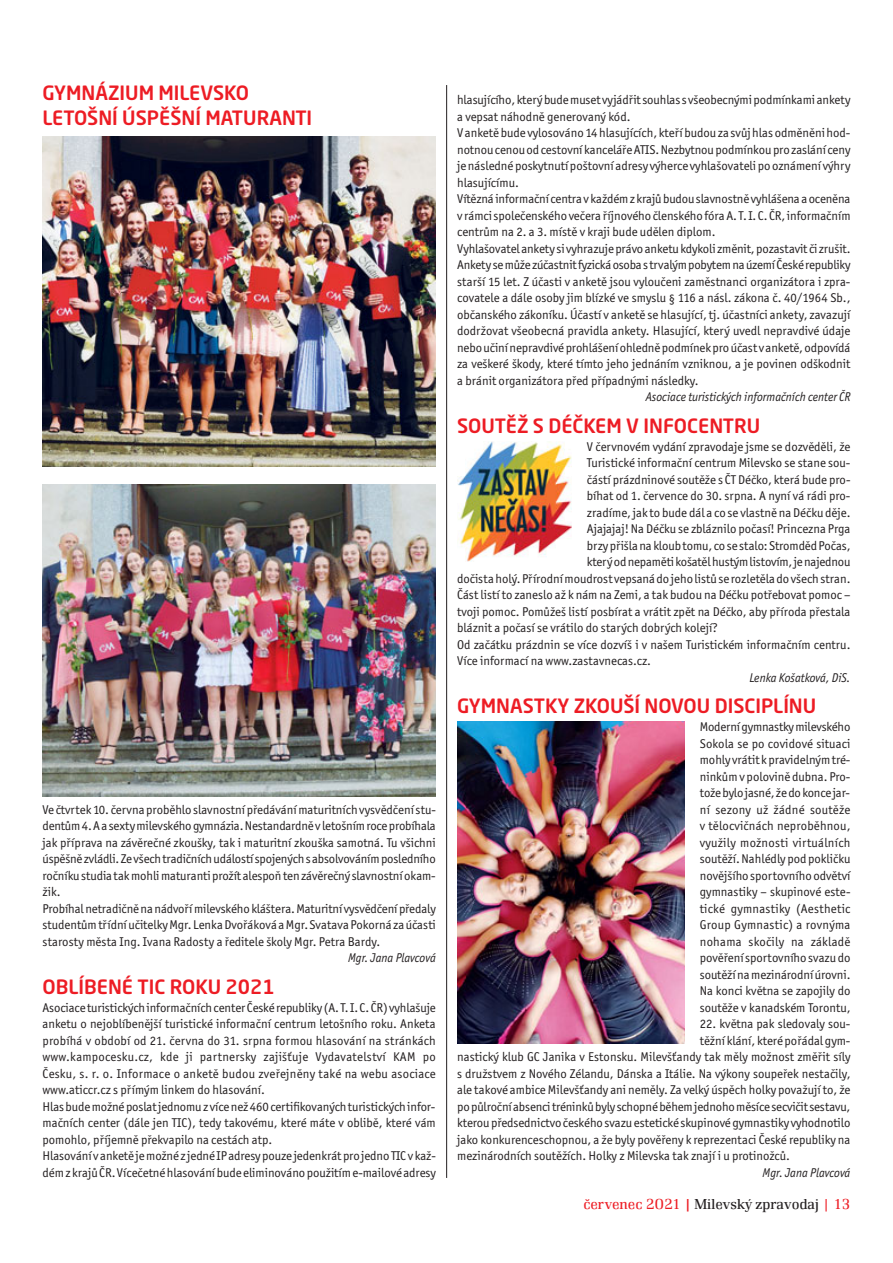
<style>
.page{position:relative;width:893px;height:1263px;background:#fff}
.page>*{position:absolute;margin:0;border:0;box-sizing:border-box;transform-origin:0 0}
.t1{font:500 19.5px/25.5px "Neo Sans Pro";color:#ed1c24}
.t2{font:300 15px "Renault TOT";color:#231f20}
.t3{font:12.75px/16.5px "Officina Sans Itc TOT";color:#231f20}
.t4{font:italic 12.75px "Officina Sans Itc TOT";color:#231f20;scale:.95 1}
.s1{color:#ed1c24}
.s2{font-weight:500;color:#ed1c24}
</style>
<div class="page">
<hr style="left:446px;top:85px;width:1px;height:1093px;background:#231f20">
<img style="left:457px;top:721px;width:228px;height:322px">
<img style="left:43px;top:136px;width:393px;height:330px">
<img style="left:43px;top:485px;width:393px;height:312px">
<img style="left:457px;top:441px;width:115px;height:120px">
<h1 class="t1" style="left:43px;top:80px;width:271px">GYMNÁZIUM MILEVSKO<br>LETOŠNÍ ÚSPĚŠNÍ MATURANTI</h1>
<p class="t3" style="left:43px;top:802px;width:395px">Ve čtvrtek 10. června proběhlo slavnostní předávání maturitních vysvědčení stu&shy;dentům 4. A a sexty milevského gymnázia. Nestandardně v letošním roce probíhala jak příprava na závěrečné zkoušky, tak i maturitní zkouška samotná. Tu všichni úspěšně zvládli. Ze všech tradičních událostí spojených s absolvováním posledního ročníku studia tak mohli maturanti prožít alespoň ten závěrečný slavnostní okam&shy;žik.<br>Probíhal netradičně na nádvoří milevského kláštera. Maturitní vysvědčení předaly studentům třídní učitelky Mgr. Lenka Dvořáková a Mgr. Svatava Pokorná za účasti starosty města Ing. Ivana Radosty a ředitele školy Mgr. Petra Bardy.</p>
<p class="t4" style="left:348px;top:953px;width:94px">Mgr. Jana Plavcová</p>
<h1 class="t1" style="left:43px;top:974px;width:234px">OBLÍBENÉ TIC ROKU 2021</h1>
<p class="t3" style="left:43px;top:1000px;width:395px">Asociace turistických informačních center České republiky (A. T. I. C. ČR) vyhlašuje anketu o nejoblíbenější turistické informační centrum letošního roku. Anketa probíhá v období od 21. června do 31. srpna formou hlasování na stránkách www.kampocesku.cz, kde ji partnersky zajišťuje Vydavatelství KAM po Česku, s. r. o. Informace o anketě budou zveřejněny také na webu asociace www.aticcr.cz s přímým linkem do hlasování.<br>Hlas bude možné poslat jednomu z více než 460 certifikovaných turistických infor&shy;mačních center (dále jen TIC), tedy takovému, které máte v oblibě, které vám pomohlo, příjemně překvapilo na cestách atp.<br>Hlasování v anketě je možné z jedné IP adresy pouze jedenkrát pro jedno TIC v kaž&shy;dém z krajů ČR. Vícečetné hlasování bude eliminováno použitím e-mailové adresy</p>
<p class="t3" style="left:457px;top:93px;width:395px">hlasujícího, který bude muset vyjádřit souhlas s všeobecnými podmínkami ankety a vepsat náhodně generovaný kód.<br>V anketě bude vylosováno 14 hlasujících, kteří budou za svůj hlas odměněni hod&shy;notnou cenou od cestovní kanceláře ATIS. Nezbytnou podmínkou pro zaslání ceny je následné poskytnutí poštovní adresy výherce vyhlašovateli po oznámení výhry hlasujícímu.<br>Vítězná informační centra v každém z krajů budou slavnostně vyhlášena a oceněna v rámci společenského večera říjnového členského fóra A. T. I. C. ČR, informačním centrům na 2. a 3. místě v kraji bude udělen diplom.<br>Vyhlašovatel ankety si vyhrazuje právo anketu kdykoli změnit, pozastavit či zrušit.<br>Ankety se může zúčastnit fyzická osoba s trvalým pobytem na území České republiky starší 15 let. Z účasti v anketě jsou vyloučeni zaměstnanci organizátora i zpra&shy;covatele a dále osoby jim blízké ve smyslu § 116 a násl. zákona č. 40/1964 Sb., občanského zákoníku. Účastí v anketě se hlasující, tj. účastníci ankety, zavazují dodržovat všeobecná pravidla ankety. Hlasující, který uvedl nepravdivé údaje nebo učiní nepravdivé prohlášení ohledně podmínek pro účast v anketě, odpovídá za veškeré škody, které tímto jeho jednáním vzniknou, a je povinen odškodnit a bránit organizátora před případnými následky.</p>
<p class="t4" style="left:646px;top:392px;width:217px">Asociace turistických informačních center ČR</p>
<h1 class="t1" style="left:457px;top:414px;width:305px">SOUTĚŽ S DÉČKEM V INFOCENTRU</h1>
<p class="t3" style="left:587px;top:439px;width:265px">V červnovém vydání zpravodaje jsme se dozvěděli, že</p>
<p class="t3" style="left:587px;top:456px;width:265px">Turistické informační centrum Milevsko se stane sou-</p>
<p class="t3" style="left:587px;top:472px;width:265px">částí prázdninové soutěže s ČT Déčko, která bude pro-</p>
<p class="t3" style="left:587px;top:489px;width:265px">bíhat od 1. července do 30. srpna. A nyní vá rádi pro-</p>
<p class="t3" style="left:587px;top:505px;width:265px">zradíme, jak to bude dál a co se vlastně na Déčku děje.</p>
<p class="t3" style="left:587px;top:522px;width:265px">Ajajajaj! Na Déčku se zbláznilo počasí! Princezna Prga</p>
<p class="t3" style="left:587px;top:538px;width:265px">brzy přišla na kloub tomu, co se stalo: Stromděd Počas,</p>
<p class="t3" style="left:587px;top:555px;width:265px">který od nepaměti košatěl hustým listovím, je najednou</p>
<p class="t3" style="left:457px;top:571px;width:395px">dočista holý. Přírodní moudrost vepsaná do jeho listů se rozletěla do všech stran.</p>
<p class="t3" style="left:457px;top:588px;width:395px">Část listí to zaneslo až k nám na Zemi, a tak budou na Déčku potřebovat pomoc –</p>
<p class="t3" style="left:457px;top:604px;width:395px">tvoji pomoc. Pomůžeš listí posbírat a vrátit zpět na Déčko, aby příroda přestala</p>
<p class="t3" style="left:457px;top:621px;width:262px">bláznit a počasí se vrátilo do starých dobrých kolejí?</p>
<p class="t3" style="left:457px;top:637px;width:395px">Od začátku prázdnin se více dozvíš i v našem Turistickém informačním centru.</p>
<p class="t3" style="left:457px;top:654px;width:195px">Více informací na www.zastavnecas.cz.</p>
<p class="t4" style="left:749px;top:672px;width:108px">Lenka Košatková, DiS.</p>
<h1 class="t1" style="left:457px;top:693px;width:361px">GYMNASTKY ZKOUŠÍ NOVOU DISCIPLÍNU</h1>
<p class="t3" style="left:700px;top:720px;width:152px;text-align:justify">Moderní gymnastky milevského Sokola se po covidové situaci mohly vrátit k pravidelným tré&shy;ninkům v polovině dubna. Pro&shy;tože bylo jasné, že do konce jar&shy;ní sezony už žádné soutěže v tělocvičnách neproběhnou, využily možnosti virtuálních soutěží. Nahlédly pod pokličku novějšího sportovního odvětví gymnastiky – skupinové este&shy;tické gymnastiky (Aesthetic Group Gymnastic) a rovnýma nohama skočily na základě pověření sportovního svazu do soutěží na mezinárodní úrovni.<br>Na konci května se zapojily do soutěže v kanadském Torontu,</p>
<p class="t3" style="left:700px;top:1017px;width:152px">22. května pak sledovaly sou-</p>
<p class="t3" style="left:700px;top:1033px;width:152px">těžní klání, které pořádal gym-</p>
<p class="t3" style="left:457px;top:1050px;width:395px">nastický klub GC Janika v Estonsku. Milevšťandy tak měly možnost změřit síly</p>
<p class="t3" style="left:457px;top:1066px;width:395px">s družstvem z Nového Zélandu, Dánska a Itálie. Na výkony soupeřek nestačily,</p>
<p class="t3" style="left:457px;top:1083px;width:395px">ale takové ambice Milevšťandy ani neměly. Za velký úspěch holky považují to, že</p>
<p class="t3" style="left:457px;top:1099px;width:395px">po půlroční absenci tréninků byly schopné během jednoho měsíce secvičit sestavu,</p>
<p class="t3" style="left:457px;top:1116px;width:395px">kterou předsednictvo českého svazu estetické skupinové gymnastiky vyhodnotilo</p>
<p class="t3" style="left:457px;top:1132px;width:395px">jako konkurenceschopnou, a že byly pověřeny k reprezentaci České republiky na</p>
<p class="t3" style="left:457px;top:1149px;width:334px">mezinárodních soutěžích. Holky z Milevska tak znají i u protinožců.</p>
<p class="t4" style="left:763px;top:1167px;width:94px">Mgr. Jana Plavcová</p>
<p class="t2" style="left:583px;top:1199px;width:269px"><span class="s1">červenec 2021</span> <span class="s2">|</span> Milevský zpravodaj <span class="s1">| 13</span></p>
</div>
